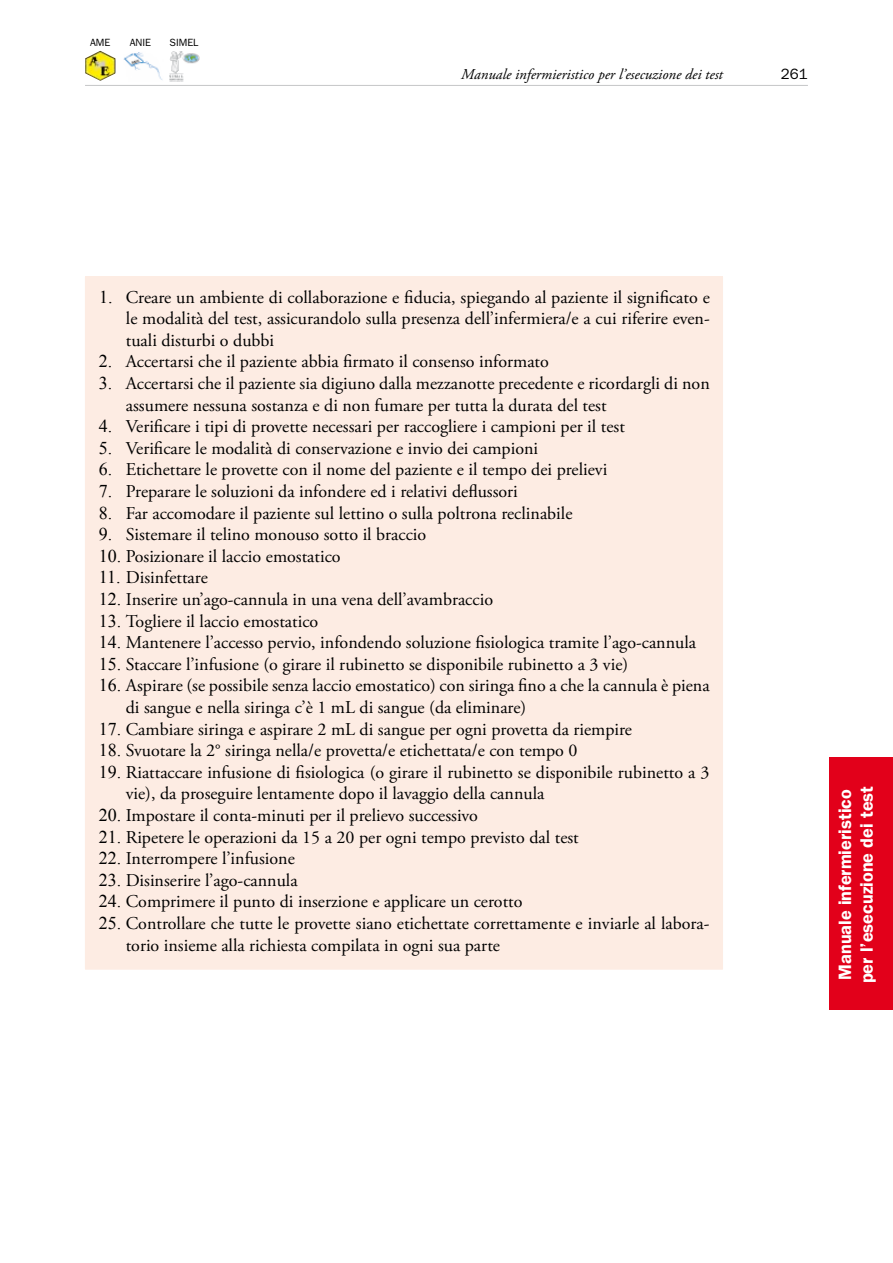
<style>
.page{position:relative;width:893px;height:1263px;background:#fff}
.page>*{position:absolute;margin:0;border:0;box-sizing:border-box;transform-origin:0 0}
.t1{font:18px/21.6px "Adobe Garamond Pro";color:#000}
.t2{font:600 18px/21.6px "Franklin Gothic";color:#fff}
.t3{font:italic 15px "Adobe Garamond Pro";color:#000}
.t4{font:15px "Franklin Gothic";color:#000}
.t5{font:10.5px "Franklin Gothic";color:#000}
.s1{font-family:"Times New Roman"}
</style>
<div class="page">
<hr style="left:85px;top:85px;width:723px;height:1px;background:#c5c6c8">
<div style="left:829px;top:757px;width:64px;height:252px;background:#e2001a"></div>
<img style="left:123px;top:52px;width:40px;height:28px">
<img style="left:85px;top:51px;width:30px;height:30px">
<img style="left:170px;top:51px;width:29px;height:31px">
<div style="left:85px;top:277px;width:637px;height:692px;background:#fdece3"></div>
<hr style="left:85px;top:276px;width:638px;height:1px;background:#fdece3">
<hr style="left:722px;top:277px;width:1px;height:692px;background:#fdece3">
<hr style="left:85px;top:969px;width:638px;height:1px;background:#fdece3">
<p class="t5" style="left:90px;top:37px;width:22px">AME</p>
<p class="t5" style="left:130px;top:37px;width:23px">ANIE</p>
<p class="t5" style="left:170px;top:37px;width:30px">SIMEL</p>
<p class="t3" style="left:461px;top:65px;width:263px">Manuale infermieristico per l’esecuzione dei test</p>
<p class="t4" style="left:781px;top:66px;width:28px">261</p>
<p class="t1" style="left:126px;top:287px;width:585px;text-align:justify;text-indent:-27px"><span class="s1">1.</span> Creare un ambiente di collaborazione e fiducia, spiegando al paziente il significato e le modalità del test, assicurandolo sulla presenza dell’infermiera/e a cui riferire even&shy;tuali disturbi o dubbi</p>
<p class="t1" style="left:99px;top:351px;width:451px"><span class="s1">2.</span> Accertarsi che il paziente abbia firmato il consenso informato</p>
<p class="t1" style="left:126px;top:373px;width:585px;text-indent:-27px"><span class="s1">3.</span> Accertarsi che il paziente sia digiuno dalla mezzanotte precedente e ricordargli di non assumere nessuna sostanza e di non fumare per tutta la durata del test</p>
<p class="t1" style="left:99px;top:416px;width:527px"><span class="s1">4.</span> Verificare i tipi di provette necessari per raccogliere i campioni per il test</p>
<p class="t1" style="left:99px;top:438px;width:441px"><span class="s1">5.</span> Verificare le modalità di conservazione e invio dei campioni</p>
<p class="t1" style="left:99px;top:459px;width:510px"><span class="s1">6.</span> Etichettare le provette con il nome del paziente e il tempo dei prelievi</p>
<p class="t1" style="left:99px;top:481px;width:420px"><span class="s1">7.</span> Preparare le soluzioni da infondere ed i relativi deflussori</p>
<p class="t1" style="left:99px;top:503px;width:475px"><span class="s1">8.</span> Far accomodare il paziente sul lettino o sulla poltrona reclinabile</p>
<p class="t1" style="left:99px;top:524px;width:329px"><span class="s1">9.</span> Sistemare il telino monouso sotto il braccio</p>
<p class="t1" style="left:99px;top:546px;width:243px"><span class="s1">10.</span> Posizionare il laccio emostatico</p>
<p class="t1" style="left:99px;top:567px;width:110px"><span class="s1">11.</span> Disinfettare</p>
<p class="t1" style="left:99px;top:589px;width:396px"><span class="s1">12.</span> Inserire un’ago-cannula in una vena dell’avambraccio</p>
<p class="t1" style="left:99px;top:611px;width:221px"><span class="s1">13.</span> Togliere il laccio emostatico</p>
<p class="t1" style="left:99px;top:632px;width:599px"><span class="s1">14.</span> Mantenere l’accesso pervio, infondendo soluzione fisiologica tramite l’ago-cannula</p>
<p class="t1" style="left:99px;top:654px;width:531px"><span class="s1">15.</span> Staccare l’infusione (o girare il rubinetto se disponibile rubinetto a 3 vie)</p>
<p class="t1" style="left:126px;top:675px;width:585px;text-indent:-27px"><span class="s1">16.</span> Aspirare (se possibile senza laccio emostatico) con siringa fino a che la cannula è piena di sangue e nella siringa c’è 1 mL di sangue (da eliminare)</p>
<p class="t1" style="left:99px;top:719px;width:535px"><span class="s1">17.</span> Cambiare siringa e aspirare 2 mL di sangue per ogni provetta da riempire</p>
<p class="t1" style="left:99px;top:740px;width:480px"><span class="s1">18.</span> Svuotare la 2° siringa nella/e provetta/e etichettata/e con tempo 0</p>
<p class="t1" style="left:126px;top:762px;width:585px;text-indent:-27px"><span class="s1">19.</span> Riattaccare infusione di fisiologica (o girare il rubinetto se disponibile rubinetto a 3 vie), da proseguire lentamente dopo il lavaggio della cannula</p>
<p class="t1" style="left:99px;top:805px;width:381px"><span class="s1">20.</span> Impostare il conta-minuti per il prelievo successivo</p>
<p class="t1" style="left:99px;top:827px;width:481px"><span class="s1">21.</span> Ripetere le operazioni da 15 a 20 per ogni tempo previsto dal test</p>
<p class="t1" style="left:99px;top:848px;width:198px"><span class="s1">22.</span> Interrompere l’infusione</p>
<p class="t1" style="left:99px;top:870px;width:200px"><span class="s1">23.</span> Disinserire l’ago-cannula</p>
<p class="t1" style="left:99px;top:891px;width:425px"><span class="s1">24.</span> Comprimere il punto di inserzione e applicare un cerotto</p>
<p class="t1" style="left:126px;top:913px;width:585px;text-indent:-27px"><span class="s1">25.</span> Controllare che tutte le provette siano etichettate correttamente e inviarle al labora&shy;torio insieme alla richiesta compilata in ogni sua parte</p>
<p class="t2" style="left:834px;top:983px;width:199px;rotate:-90deg">Manuale infermieristico per l’esecuzione dei test</p>
</div>
